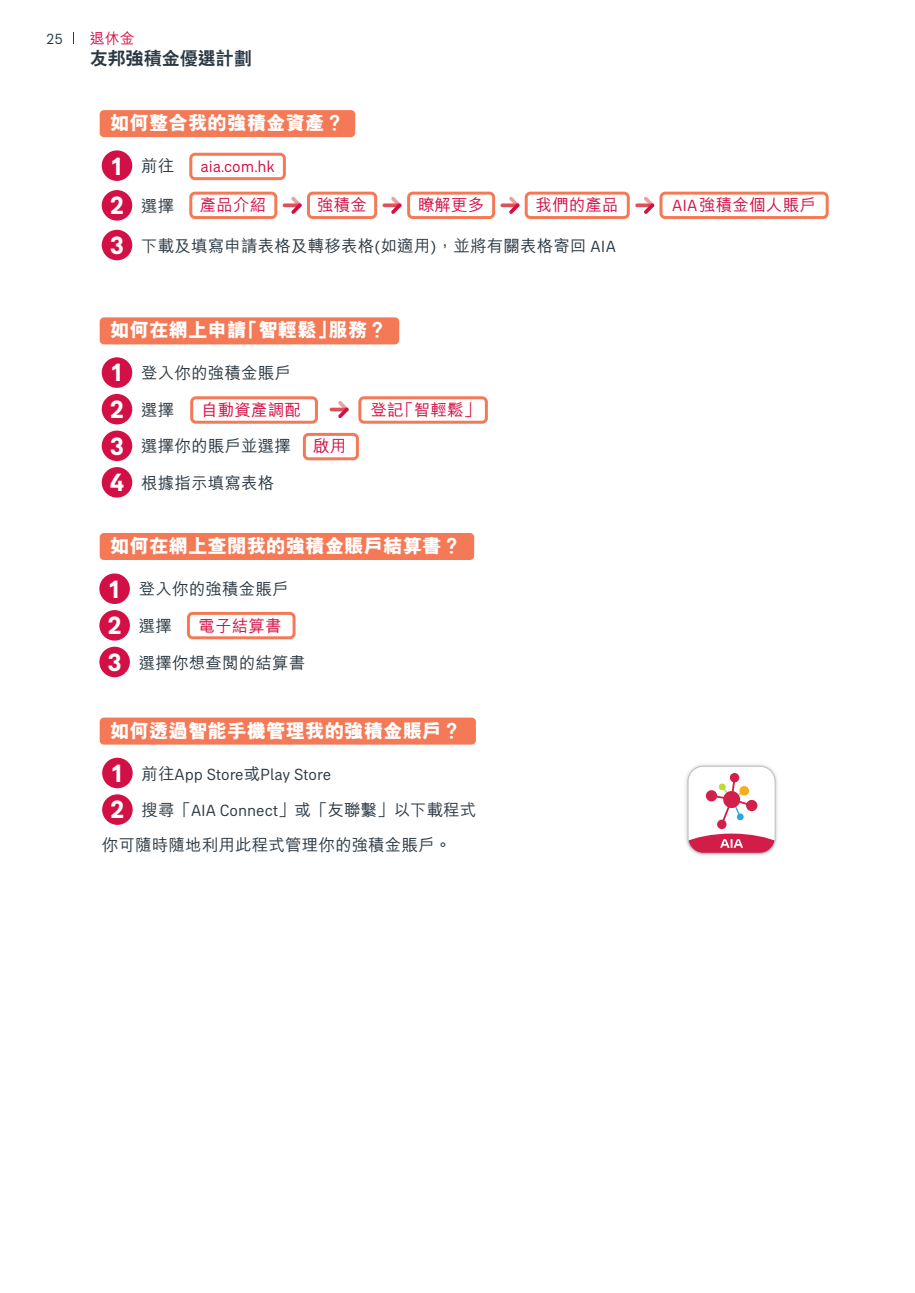
<style>
.page{position:relative;width:915px;height:1293px;background:#fff}
.page>*{position:absolute;margin:0;border:0;box-sizing:border-box;transform-origin:0 0}
.t1{font:700 25.5px/36.6px "AIA Everest";color:#fff}
.t2{font:800 19.5px "M Hei HK";color:#fff}
.t3{font:800 18px "C Hei 2 HK";color:#2b3944}
.t4{font:500 16.5px/34.5px "M Hei HK";letter-spacing:.01em;color:#2b3944}
.t5{font:500 16.5px "M Hei HK";letter-spacing:.01em;color:#d31045}
.t6{font:16.5px "AIA Everest";color:#2b3944}
.t7{font:16.5px "AIA Everest";color:#d31045}
.t8{font:500 15px "M Hei HK";color:#d31045}
.t9{font:15px "AIA Everest";color:#2b3944}
.s1{font-family:"AIA Everest";font-weight:400}
.s2{font-family:"M Hei HK";font-weight:500}
</style>
<div class="page">
<div style="left:102px;top:758px;width:31px;height:30px;background:#d31045;border-radius:50%"></div>
<div style="left:102px;top:794px;width:31px;height:31px;background:#d31045;border-radius:50%"></div>
<div style="left:100px;top:110px;width:255px;height:27px;background:#f47a57;border-radius:4px"></div>
<div style="left:100px;top:317px;width:299px;height:27px;background:#f47a57;border-radius:4px"></div>
<div style="left:100px;top:533px;width:374px;height:27px;background:#f47a57;border-radius:4px"></div>
<div style="left:100px;top:718px;width:376px;height:27px;background:#f47a57;border-radius:4px"></div>
<div style="left:99px;top:573px;width:31px;height:31px;background:#d31045;border-radius:50%"></div>
<div style="left:99px;top:610px;width:31px;height:31px;background:#d31045;border-radius:50%"></div>
<div style="left:99px;top:647px;width:31px;height:30px;background:#d31045;border-radius:50%"></div>
<div style="left:106px;top:647px;width:18px;height:12px;background:#d31045;border-radius:50%"></div>
<div style="left:187px;top:612px;width:108px;height:27px;border:3px solid #f47a57;border-radius:4px"></div>
<div style="left:102px;top:150px;width:30px;height:31px;background:#d31045;border-radius:50%"></div>
<div style="left:102px;top:190px;width:30px;height:31px;background:#d31045;border-radius:50%"></div>
<div style="left:102px;top:230px;width:30px;height:30px;background:#d31045;border-radius:50%"></div>
<div style="left:303px;top:433px;width:56px;height:27px;border:3px solid #f47a57;border-radius:4px"></div>
<div style="left:102px;top:357px;width:30px;height:31px;background:#d31045;border-radius:50%"></div>
<div style="left:102px;top:394px;width:30px;height:30px;background:#d31045;border-radius:50%"></div>
<div style="left:102px;top:467px;width:30px;height:31px;background:#d31045;border-radius:50%"></div>
<div style="left:102px;top:431px;width:30px;height:30px;background:#d31045;border-radius:50%"></div>
<div style="left:190px;top:396px;width:128px;height:28px;border:3px solid #f47a57;border-radius:4px"></div>
<div style="left:358px;top:396px;width:130px;height:28px;border:3px solid #f47a57;border-radius:4px"></div>
<svg style="left:329px;top:401px;width:20px;height:17px"></svg>
<img style="left:685px;top:764px;width:93px;height:92px">
<div style="left:688px;top:766px;width:87px;height:87px;background:#fff;border-radius:15px"></div>
<svg style="left:688px;top:773px;width:87px;height:80px"></svg>
<div style="left:688px;top:766px;width:87px;height:87px;border:1px solid #bcbec0;border-radius:15px"></div>
<div style="left:189px;top:153px;width:97px;height:27px;border:3px solid #f47a57;border-radius:4px"></div>
<svg style="left:283px;top:197px;width:19px;height:17px"></svg>
<div style="left:189px;top:192px;width:88px;height:27px;border:3px solid #f47a57;border-radius:4px"></div>
<svg style="left:382px;top:197px;width:19px;height:17px"></svg>
<div style="left:307px;top:192px;width:70px;height:27px;border:3px solid #f47a57;border-radius:4px"></div>
<svg style="left:500px;top:197px;width:19px;height:17px"></svg>
<div style="left:407px;top:192px;width:88px;height:27px;border:3px solid #f47a57;border-radius:4px"></div>
<div style="left:524px;top:192px;width:105px;height:27px;border:3px solid #f47a57;border-radius:4px"></div>
<svg style="left:635px;top:197px;width:19px;height:17px"></svg>
<div style="left:659px;top:192px;width:169px;height:27px;border:3px solid #f47a57;border-radius:4px"></div>
<p class="t9" style="left:46px;top:30px;width:18px">25</p>
<p class="t8" style="left:90px;top:27px;width:46px">退休金</p>
<p class="t3" style="left:90px;top:49px;width:163px">友邦強積金優選計劃</p>
<p class="t2" style="left:110px;top:113px;width:235px">如何整合我的強積金資產？</p>
<h1 class="t1" style="left:110px;top:146px;width:16px;line-height:39.8px;text-align:justify">1<br>2<br>3</h1>
<p class="t4" style="left:141px;top:147px;width:35px">前往</p>
<p class="t7" style="left:200px;top:157px;width:76px">aia.com.hk</p>
<p class="t5" style="left:200px;top:193px;width:68px">產品介紹</p>
<p class="t5" style="left:317px;top:193px;width:51px">強積金</p>
<p class="t5" style="left:418px;top:193px;width:68px">瞭解更多</p>
<p class="t5" style="left:535px;top:193px;width:85px">我們的產品</p>
<p class="t5" style="left:672px;top:193px;width:145px"><span class="s1">AIA</span>強積金個人賬戶</p>
<p class="t4" style="left:141px;top:187px;width:35px">選擇</p>
<p class="t4" style="left:141px;top:227px;width:476px">下載及填寫申請表格及轉移表格<span class="s1">(</span>如適用<span class="s1">)</span>，並將有關表格寄回 <span class="s1">AIA</span></p>
<p class="t2" style="left:110px;top:320px;width:278px">如何在網上申請「智輕鬆」服務？</p>
<h1 class="t1" style="left:110px;top:354px;width:16px">1<br>2</h1>
<p class="t4" style="left:141px;top:354px;width:151px">登入你的強積金賬戶</p>
<p class="t4" style="left:141px;top:391px;width:35px">選擇</p>
<p class="t5" style="left:201px;top:398px;width:101px">自動資產調配</p>
<p class="t5" style="left:370px;top:398px;width:111px">登記「智輕鬆」</p>
<p class="t5" style="left:313px;top:434px;width:35px">啟用</p>
<h1 class="t1" style="left:110px;top:427px;width:16px">3</h1>
<p class="t4" style="left:141px;top:428px;width:151px">選擇你的賬戶並選擇</p>
<h1 class="t1" style="left:110px;top:464px;width:16px">4</h1>
<p class="t4" style="left:141px;top:464px;width:135px">根據指示填寫表格</p>
<p class="t2" style="left:110px;top:536px;width:352px">如何在網上查閱我的強積金賬戶結算書？</p>
<h1 class="t1" style="left:107px;top:570px;width:16px;text-align:justify">1<br>2<br>3</h1>
<p class="t4" style="left:139px;top:571px;width:151px">登入你的強積金賬戶</p>
<p class="t5" style="left:198px;top:614px;width:85px">電子結算書</p>
<p class="t4" style="left:139px;top:607px;width:35px">選擇</p>
<p class="t4" style="left:139px;top:644px;width:168px">選擇你想查閱的結算書</p>
<p class="t2" style="left:110px;top:721px;width:352px">如何透過智能手機管理我的強積金賬戶？</p>
<h1 class="t1" style="left:110px;top:754px;width:16px">1<br>2</h1>
<p class="t6" style="left:141px;top:765px;width:191px"><span class="s2">前往</span>App Store<span class="s2">或</span>Play Store</p>
<p class="t4" style="left:102px;top:791px;width:376px;text-indent:40px">搜尋「<span class="s1">AIA Connect</span>」或「友聯繫」以下載程式你可隨時隨地利用此程式管理你的強積金賬戶。</p>
</div>
